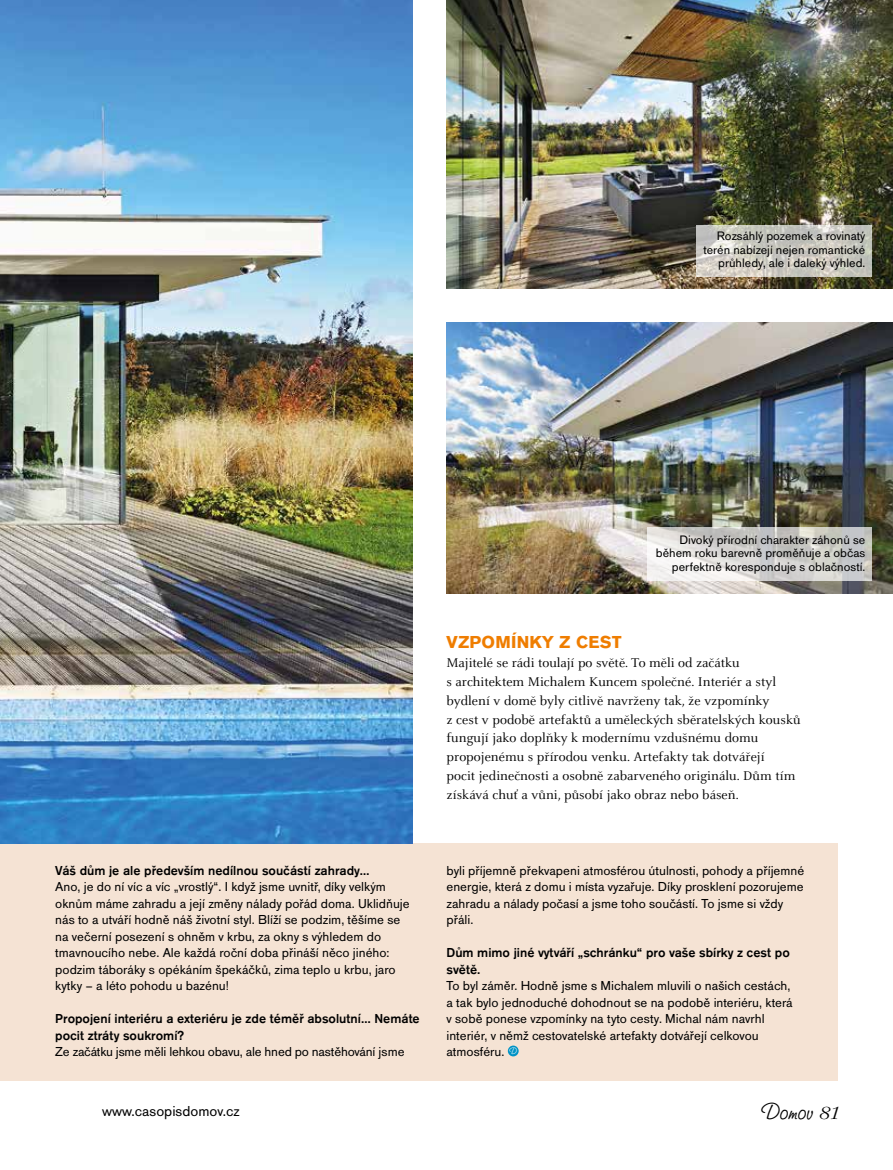
<style>
.page{position:relative;width:893px;height:1170px;background:#fff}
.page>*{position:absolute;margin:0;border:0;box-sizing:border-box;transform-origin:0 0}
.t1{font:27px "Studio Script Itc DCE Alter";color:#000}
.t2{font:700 18px "Accius TOT";letter-spacing:.015em;color:#ef7d00}
.t3{font:15px "Accius TOT";color:#000}
.t4{font:13.95px/18.8px "Celeste Num CE";letter-spacing:.005em;color:#000}
.t5{font:13.5px/16.5px "Accius TOT";color:#000}
.t6{font:500 13.5px/16.5px "Accius TOT";color:#000}
.t7{font:12.75px/13.5px "Accius TOT";color:#000;text-align:right}
.s1{font-family:"Studio Script Itc DCE Alter";font-size:10.95px;color:#fff}
.s2{font-family:"Garamond Itc TCE";font-weight:300;font-style:italic;font-size:18px}
</style>
<div class="page">
<div style="left:0;top:843px;width:838px;height:237px;background:#f5e3d4"></div>
<img style="left:0;top:0;width:412px;height:843px">
<img style="left:446px;top:322px;width:447px;height:272px">
<div style="left:508px;top:1045px;width:11px;height:11px;background:#0093c5;border-radius:50%"></div>
<img style="left:446px;top:0;width:447px;height:288px">
<svg style="left:696px;top:225px;width:176px;height:51px;background:#cccbc3"></svg>
<svg style="left:647px;top:527px;width:225px;height:54px"></svg>
<p class="t7" style="left:703px;top:229px;width:163px">Rozsáhlý pozemek a rovinatý terén nabízejí nejen romantické průhledy, ale i daleký výhled.</p>
<p class="t7" style="left:656px;top:533px;width:211px">Divoký přírodní charakter záhonů se během roku barevně proměňuje a občas perfektně koresponduje s oblačností.</p>
<p class="t6" style="left:55px;top:862px;width:316px">Váš dům je ale především nedílnou součástí zahrady…</p>
<p class="t5" style="left:55px;top:878px;width:356px">Ano, je do ní víc a víc „vrostlý“. I když jsme uvnitř, díky velkým oknům máme zahradu a její změny nálady pořád doma. Uklidňuje nás to a utváří hodně náš životní styl. Blíží se podzim, těšíme se na večerní posezení s ohněm v krbu, za okny s výhledem do tmavnoucího nebe. Ale každá roční doba přináší něco jiného: podzim táboráky s opékáním špekáčků, zima teplo u krbu, jaro kytky – a léto pohodu u bazénu!</p>
<p class="t6" style="left:55px;top:1010px;width:366px">Propojení interiéru a exteriéru je zde téměř absolutní… Nemáte pocit ztráty soukromí?</p>
<p class="t5" style="left:55px;top:1043px;width:351px">Ze začátku jsme měli lehkou obavu, ale hned po nastěhování jsme</p>
<h2 class="t2" style="left:447px;top:632px;width:176px">VZPOMÍNKY Z CEST</h2>
<p class="t4" style="left:446px;top:654px;width:356px">Majitelé se rádi toulají po světě. To měli od začátku<br>s architektem Michalem Kuncem společné. Interiér a styl bydlení v domě byly citlivě navrženy tak, že vzpomínky<br>z cest v podobě artefaktů a uměleckých sběratelských kousků fungují jako doplňky k modernímu vzdušnému domu propojenému s přírodou venku. Artefakty tak dotvářejí<br>pocit jedinečnosti a osobně zabarveného originálu. Dům tím získává chuť a vůni, působí jako obraz nebo báseň.</p>
<p class="t5" style="left:446px;top:862px;width:359px">byli příjemně překvapeni atmosférou útulnosti, pohody a příjemné energie, která z domu i místa vyzařuje. Díky prosklení pozorujeme zahradu a nálady počasí a jsme toho součástí. To jsme si vždy přáli.</p>
<p class="t6" style="left:446px;top:944px;width:345px">Dům mimo jiné vytváří „schránku“ pro vaše sbírky z cest po světě.</p>
<p class="t5" style="left:446px;top:977px;width:348px">To byl záměr. Hodně jsme s Michalem mluvili o našich cestách, a tak bylo jednoduché dohodnout se na podobě interiéru, která v sobě ponese vzpomínky na tyto cesty. Michal nám navrhl interiér, v němž cestovatelské artefakty dotvářejí celkovou atmosféru. <span class="s1">D</span></p>
<p class="t3" style="left:102px;top:1102px;width:139px">www.casopisdomov.cz</p>
<h1 class="t1" style="left:761px;top:1096px;width:80px">Domov <span class="s2">81</span></h1>
</div>
